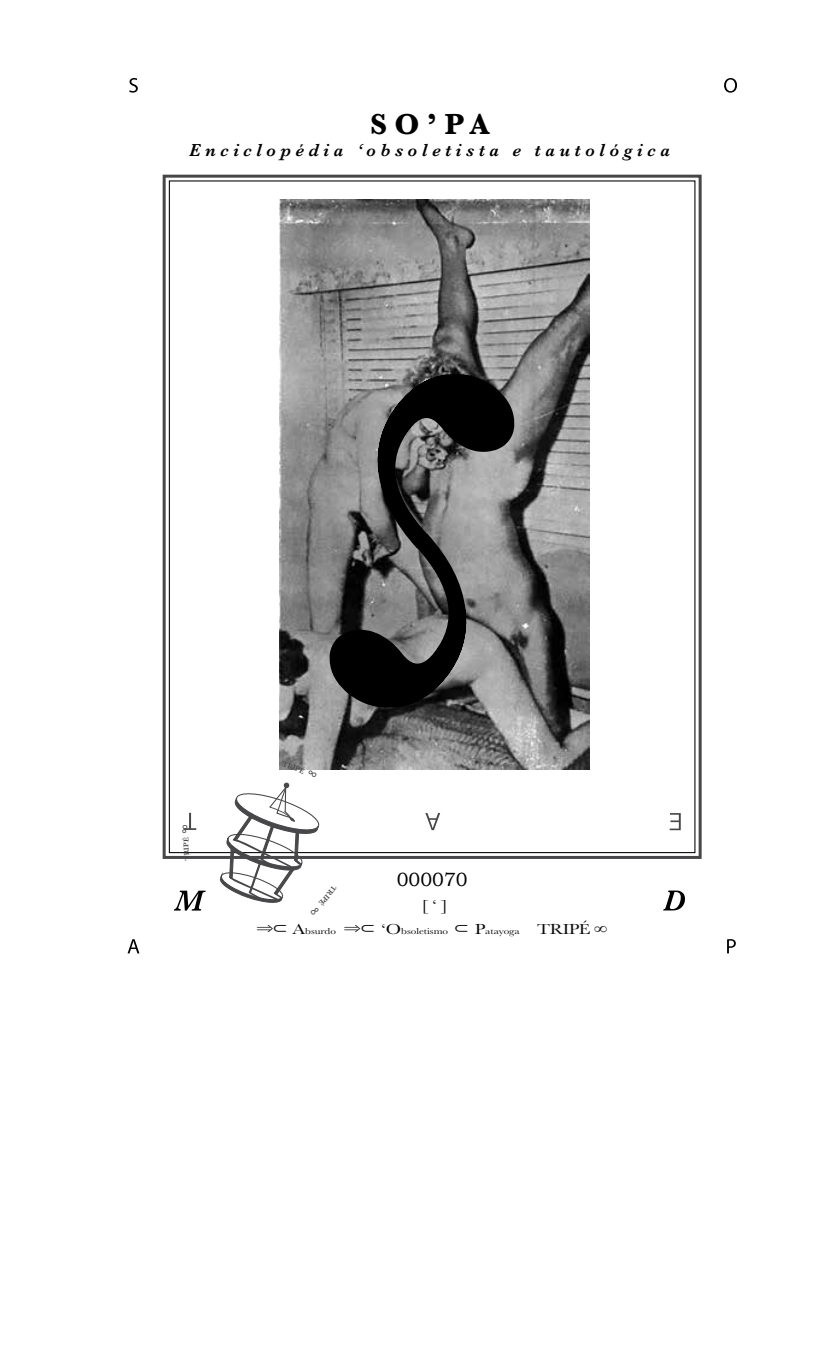
<style>
.page{position:relative;width:815px;height:1347px;background:#fff}
.page>*{position:absolute;margin:0;border:0;box-sizing:border-box;transform-origin:0 0}
.t1{font:700 30px "Baskerville";color:#000}
.t2{font:19px "Bookman Old Style";color:#000}
.t3{font:italic 600 18px "Baskerville";letter-spacing:.255em;color:#000}
.t4{font:15px "Baskerville";color:#000;scale:1.24 1}
.t5{font:9px "Baskerville";color:#040404;scale:1.24 1}
.s1{font-family:"Apple SD Gothic Neo";font-size:15px;color:#0d0c0d}
.s2{font-size:15px}
.s3{font-size:15px;color:#0d0c0d}
</style>
<div class="page">
<svg style="left:670px;top:813px;width:11px;height:17px"></svg>
<svg style="left:425px;top:813px;width:15px;height:17px"></svg>
<div style="left:163px;top:175px;width:539px;height:684px;border:3px solid #474749"></div>
<svg style="left:129px;top:78px;width:9px;height:15px"></svg>
<svg style="left:724px;top:78px;width:13px;height:15px"></svg>
<svg style="left:727px;top:939px;width:9px;height:14px"></svg>
<svg style="left:128px;top:939px;width:11px;height:14px"></svg>
<svg style="left:174px;top:890px;width:32px;height:20px"></svg>
<svg style="left:663px;top:890px;width:22px;height:20px"></svg>
<img style="left:280px;top:199px;width:309px;height:570px">
<svg style="left:328px;top:372px;width:188px;height:337px;background:#5e5e5e"></svg>
<svg style="left:219px;top:762px;width:118px;height:141px"></svg>
<svg style="left:182px;top:813px;width:14px;height:46px"></svg>
<h1 class="t1" style="left:370px;top:104px;width:121px">SO’PA</h1>
<h3 class="t3" style="left:189px;top:138px;width:482px">Enciclopédia ‘obsoletista e tautológica</h3>
<h2 class="t2" style="left:397px;top:868px;width:73px">000070</h2>
<h3 class="t4" style="left:421px;top:895px;width:23px">[ ‘ ]</h3>
<p class="t5" style="left:257px;top:925px;width:284px"><span class="s1">⇒⊂</span> <span class="s2">A</span>bsurdo <span class="s1">⇒⊂</span> <span class="s2">‘O</span>bsoletismo <span class="s1">⊂</span> <span class="s2">P</span>atayoga <span class="s3">TRIPÉ ∞</span></p>
</div>
